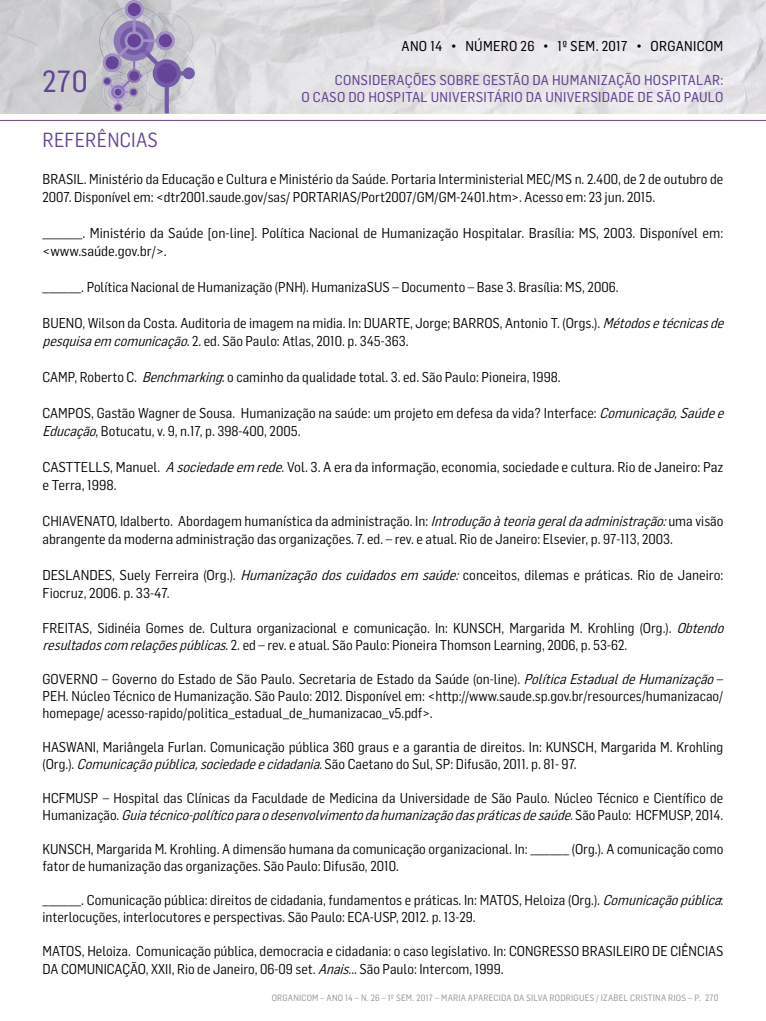
<style>
.page{position:relative;width:766px;height:1021px;background:#fff}
.page>*{position:absolute;margin:0;border:0;box-sizing:border-box;transform-origin:0 0}
.t1{font:30px "Flama Semicondensed Basic";color:#634393}
.t2{font:20px "Flama Semicondensed";letter-spacing:.01em;color:#634393}
.t3{font:14px/18px "Flama Semicondensed";color:#000}
.t4{font:14px/16.8px "Flama Semicondensed Basic";letter-spacing:.02em;color:#634393;text-align:right}
.t5{font:14px "Flama Semicondensed Basic";letter-spacing:.02em;color:#000}
.t6{font:9px "Flama Semicondensed Basic";letter-spacing:.02em;color:#9c9b9a}
.s1{font-style:italic}
</style>
<div class="page">
<img style="left:0;top:0;width:765px;height:113px">
<hr style="left:0;top:120px;width:765px;height:1px;background:#634393">
<svg style="left:99px;top:0;width:96px;height:113px;background:#b0a7c2"></svg>
<p class="t5" style="left:401px;top:37px;width:323px">ANO 14 • NÚMERO 26 • 1º SEM. 2017 • ORGANICOM</p>
<p class="t4" style="left:301px;top:71px;width:423px">CONSIDERAÇÕES SOBRE GESTÃO DA HUMANIZAÇÃO HOSPITALAR:<br>O CASO DO HOSPITAL UNIVERSITÁRIO DA UNIVERSIDADE DE SÃO PAULO</p>
<h1 class="t1" style="left:43px;top:62px;width:47px">270</h1>
<h2 class="t2" style="left:43px;top:127px;width:117px">REFERÊNCIAS</h2>
<p class="t3" style="left:43px;top:169px;width:682px">BRASIL. Ministério da Educação e Cultura e Ministério da Saúde. Portaria Interministerial MEC/MS n. 2.400, de 2 de outubro de<br>2007. Disponível em: &lt;dtr2001.saude.gov/sas/ PORTARIAS/Port2007/GM/GM-2401.htm&gt;. Acesso em: 23 jun. 2015.</p>
<p class="t3" style="left:43px;top:223px;width:682px">______. Ministério da Saúde [on-line]. Política Nacional de Humanização Hospitalar. Brasília: MS, 2003. Disponível em: &lt;www.saúde.gov.br/&gt;.</p>
<p class="t3" style="left:43px;top:277px;width:577px">______. Política Nacional de Humanização (PNH). HumanizaSUS – Documento – Base 3. Brasília: MS, 2006.</p>
<p class="t3" style="left:43px;top:313px;width:686px">BUENO, Wilson da Costa. Auditoria de imagem na midia. In: DUARTE, Jorge; BARROS, Antonio T. (Orgs.). <span class="s1">Métodosetécnicasde pesquisaem comunicação</span>. 2. ed. São Paulo: Atlas, 2010. p. 345-363.</p>
<p class="t3" style="left:43px;top:367px;width:519px">CAMP, Roberto C. <span class="s1">Benchmarking</span>: o caminho da qualidade total. 3. ed. São Paulo: Pioneira, 1998.</p>
<p class="t3" style="left:43px;top:403px;width:686px">CAMPOS, Gastão Wagner de Sousa. Humanização na saúde: um projeto em defesa da vida? Interface: <span class="s1">Comunicação,Saúdee<br>Educação</span>, Botucatu, v. 9, n.17, p. 398-400, 2005.</p>
<p class="t3" style="left:43px;top:457px;width:682px">CASTTELLS, Manuel. <span class="s1">Asociedadeem rede</span>. Vol. 3. A era da informação, economia, sociedade e cultura. Rio de Janeiro: Paz e Terra, 1998.</p>
<p class="t3" style="left:43px;top:511px;width:682px">CHIAVENATO, Idalberto. Abordagem humanística da administração. In: <span class="s1">Introduçãoàteoriageraldaadministração:</span>uma visão abrangente da moderna administração das organizações. 7. ed. – rev. e atual. Rio de Janeiro: Elsevier, p. 97-113, 2003.</p>
<p class="t3" style="left:43px;top:565px;width:682px">DESLANDES, Suely Ferreira (Org.). <span class="s1">Humanizaçãodoscuidadosem saúde:</span>conceitos, dilemas e práticas. Rio de Janeiro:<br>Fiocruz, 2006. p. 33-47.</p>
<p class="t3" style="left:43px;top:618px;width:686px;line-height:17px">FREITAS, Sidinéia Gomes de. Cultura organizacional e comunicação. In: KUNSCH, Margarida M. Krohling (Org.). <span class="s1">Obtendo resultadoscom relaçõespúblicas</span>. 2. ed – rev. e atual. São Paulo: Pioneira Thomson Learning, 2006, p. 53-62.</p>
<p class="t3" style="left:43px;top:670px;width:682px;line-height:17px;text-align:justify">GOVERNO – Governo do Estado de São Paulo. Secretaria de Estado da Saúde (on-line). <span class="s1">PolíticaEstadualdeHumanização</span>– PEH. Núcleo Técnico de Humanização. São Paulo: 2012. Disponível em: &lt;http://www.saude.sp.gov.br/resources/humanizacao/ homepage/ acesso-rapido/politica_estadual_de_humanizacao_v5.pdf&gt;.</p>
<p class="t3" style="left:43px;top:737px;width:682px;line-height:17px">HASWANI, Mariângela Furlan. Comunicação pública 360 graus e a garantia de direitos. In: KUNSCH, Margarida M. Krohling (Org.). <span class="s1">Comunicaçãopública,sociedadeecidadania.</span>São Caetano do Sul, SP: Difusão, 2011. p. 81- 97.</p>
<p class="t3" style="left:43px;top:788px;width:682px;line-height:17px">HCFMUSP – Hospital das Clínicas da Faculdade de Medicina da Universidade de São Paulo. Núcleo Técnico e Científico de<br>H u m a n i z a ç ã o . <span class="s1">Guiatécnico-políticoparaodesenvolvimentodahumanizaçãodaspráticasdesaúde.</span>S ã o P a u l o : H C F M U S P , 2 0 1 4 .</p>
<p class="t3" style="left:43px;top:839px;width:682px;line-height:17px">KUNSCH, Margarida M. Krohling. A dimensão humana da comunicação organizacional. In: ______ (Org.). A comunicação como fator de humanização das organizações. São Paulo: Difusão, 2010.</p>
<p class="t3" style="left:43px;top:891px;width:683px;line-height:17px">______. Comunicação pública: direitos de cidadania, fundamentos e práticas. In: MATOS, Heloiza (Org.). <span class="s1">Comunicaçãopública</span>: interlocuções, interlocutores e perspectivas. São Paulo: ECA-USP, 2012. p. 13-29.</p>
<p class="t3" style="left:43px;top:941px;width:682px">MATOS, Heloiza. Comunicação pública, democracia e cidadania: o caso legislativo. In: CONGRESSO BRASILEIRO DE CIÊNCIAS<br>DA COMUNICAÇÃO, XXII, Rio de Janeiro, 06-09 set. <span class="s1">Anais</span>... São Paulo: Intercom, 1999.</p>
<p class="t6" style="left:272px;top:992px;width:448px">ORGANICOM – ANO 14 – N. 26 – 1º SEM. 2017 – MARIA APARECIDA DA SILVA RODRIGUES / IZABEL CRISTINA RIOS – P. 270</p>
</div>
